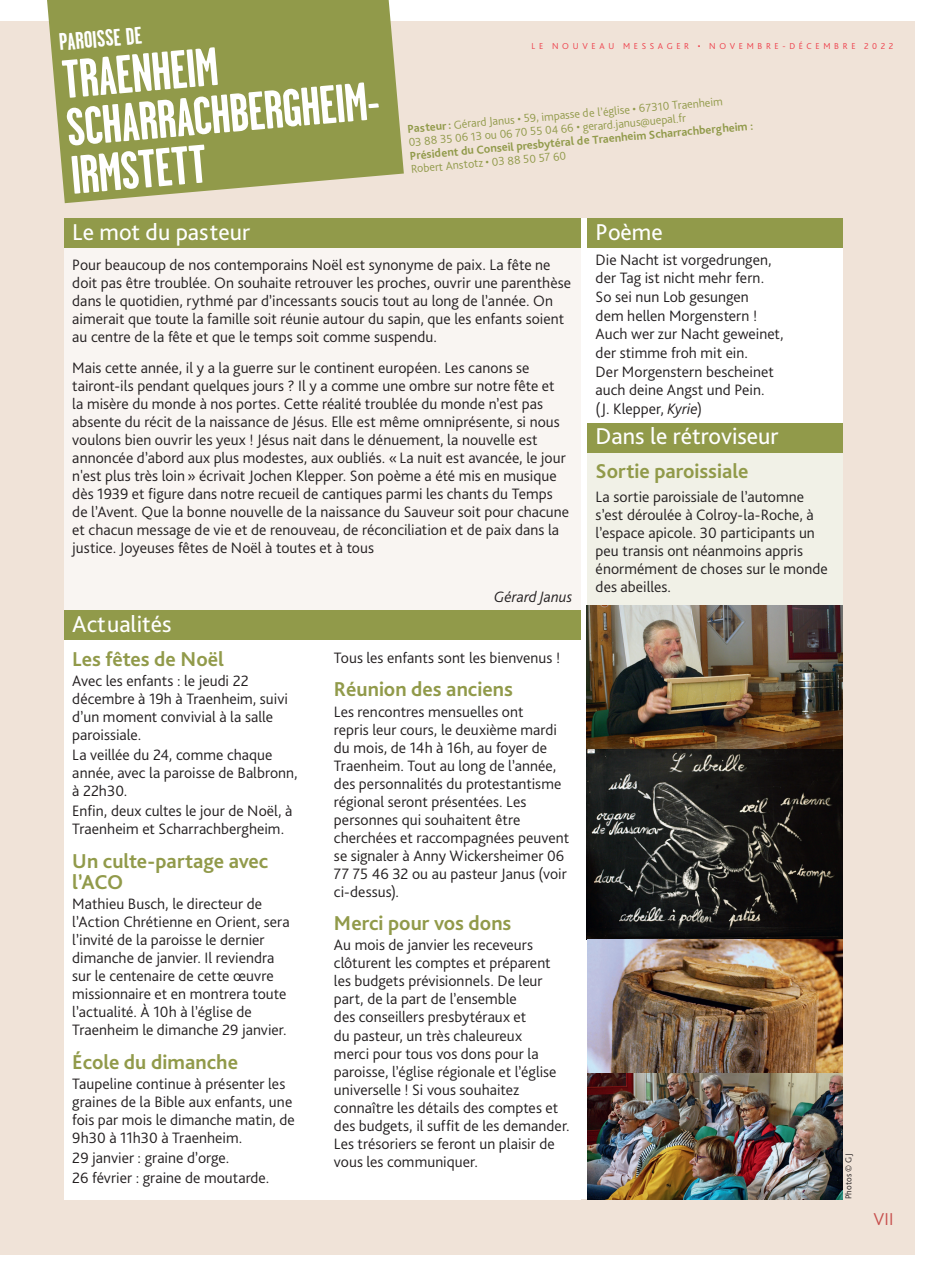
<style>
.page{position:relative;width:936px;height:1276px;background:#fff}
.page>*{position:absolute;margin:0;border:0;box-sizing:border-box;transform-origin:0 0}
.t1{font:700 54px/48px "Garage Gothic";color:#fff}
.t2{font:24px "Bliss Pro";color:#fff}
.t3{font:700 24px "Garage Gothic";color:#fff}
.t4{font:700 21px/21px "Bliss Pro";color:#919a4a}
.t5{font:300 18px "Bliss Pro";color:#c74f4d}
.t6{font:300 15.75px/18px "Bliss Pro";color:#231f20}
.t7{font:italic 300 15.75px "Bliss Pro";letter-spacing:.005em;color:#231f20}
.t8{font:300 12px/13.5px "Bliss Pro";color:#919a4a}
.t9{font:700 12px "Bliss Pro";color:#919a4a}
.t10{font:300 9px "Bliss Pro";letter-spacing:.41em;color:#ee3d49}
.t11{font:300 9px "Bliss Pro";letter-spacing:.01em;color:#231f20}
.s1{font-weight:700}
.s2{font-style:italic}
</style>
<div class="page">
<div style="left:0;top:21px;width:914px;height:1233px;background:#f0e3d8"></div>
<svg style="left:47px;top:0;width:357px;height:203px;background:#9ba25a"></svg>
<div style="left:64px;top:218px;width:516px;height:392px;background:#f9f5f2"></div>
<div style="left:64px;top:218px;width:516px;height:29px;background:#919a4a"></div>
<div style="left:587px;top:423px;width:255px;height:728px;background:#f1f1e7"></div>
<div style="left:587px;top:423px;width:255px;height:29px;background:#919a4a"></div>
<div style="left:587px;top:218px;width:255px;height:204px;background:#fff"></div>
<div style="left:587px;top:218px;width:255px;height:29px;background:#919a4a"></div>
<div style="left:64px;top:610px;width:516px;height:589px;background:#fff"></div>
<div style="left:64px;top:610px;width:516px;height:29px;background:#919a4a"></div>
<img style="left:587px;top:605px;width:255px;height:144px">
<img style="left:587px;top:749px;width:255px;height:324px">
<img style="left:587px;top:1073px;width:255px;height:126px">
<h2 class="t3" style="left:58px;top:30px;width:84px;rotate:-5deg">PAROISSE DE</h2>
<h1 class="t1" style="left:60px;top:56px;width:330px;rotate:-5deg">TRAENHEIM<br>SCHARRACHBERGHEIM-<br>IRMSTETT</h1>
<p class="t10" style="left:531px;top:40px;width:363px">LE NOUVEAU MESSAGER • NOVEMBRE-DÉCEMBRE 2022</p>
<p class="t8" style="left:407px;top:122px;width:318px;rotate:-5deg"><span class="s1">Pasteur:</span> Gérard Janus • 59, impasse de l’église • 67310 Traenheim<br>03 88 35 06 13 ou 06 70 55 04 66 • gerard.janus@uepal.fr</p>
<p class="t9" style="left:409px;top:148px;width:346px;rotate:-5deg">Président du Conseil presbytéral de Traenheim Scharrachbergheim :</p>
<p class="t8" style="left:410px;top:162px;width:157px;rotate:-5deg">Robert Anstotz • 03 88 50 57 60</p>
<h2 class="t2" style="left:72px;top:217px;width:179px">Le mot du pasteur</h2>
<p class="t6" style="left:72px;top:256px;width:500px">Pour beaucoup de nos contemporains Noël est synonyme de paix. La fête ne doit pas être troublée. On souhaite retrouver les proches, ouvrir une parenthèse dans le quotidien, rythmé par d’incessants soucis tout au long de l’année. On aimerait que toute la famille soit réunie autour du sapin, que les enfants soient au centre de la fête et que le temps soit comme suspendu.</p>
<p class="t6" style="left:72px;top:359px;width:498px">Mais cette année, il y a la guerre sur le continent européen. Les canons se tairont-ils pendant quelques jours ? Il y a comme une ombre sur notre fête et la misère du monde à nos portes. Cette réalité troublée du monde n’est pas absente du récit de la naissance de Jésus. Elle est même omniprésente, si nous voulons bien ouvrir les yeux ! Jésus nait dans le dénuement, la nouvelle est annoncée d’abord aux plus modestes, aux oubliés. «La nuit est avancée, le jour n'est plus très loin» écrivait Jochen Klepper. Son poème a été mis en musique dès 1939 et figure dans notre recueil de cantiques parmi les chants du Temps de l’Avent. Que la bonne nouvelle de la naissance du Sauveur soit pour chacune et chacun message de vie et de renouveau, de réconciliation et de paix dans la justice. Joyeuses fêtes de Noël à toutes et à tous</p>
<p class="t7" style="left:494px;top:587px;width:80px">Gérard Janus</p>
<h2 class="t2" style="left:72px;top:609px;width:101px">Actualités</h2>
<h3 class="t4" style="left:72px;top:647px;width:153px">Les fêtes de Noël</h3>
<p class="t6" style="left:72px;top:671px;width:217px">Avec les enfants : le jeudi 22 décembre à 19h à Traenheim, suivi d’un moment convivial à la salle paroissiale.</p>
<p class="t6" style="left:72px;top:745px;width:227px">La veillée du 24, comme chaque année, avec la paroisse de Balbronn, à 22h30.</p>
<p class="t6" style="left:72px;top:801px;width:222px">Enfin, deux cultes le jour de Noël, à<br>Traenheim et Scharrachbergheim.</p>
<h3 class="t4" style="left:72px;top:850px;width:197px">Un culte-partage avec l’ACO</h3>
<p class="t6" style="left:72px;top:894px;width:219px">Mathieu Busch, le directeur de l’Action Chrétienne en Orient, sera l’invité de la paroisse le dernier dimanche de janvier. Il reviendra sur le centenaire de cette œuvre missionnaire et en montrera toute l’actualité. À 10h à l’église de Traenheim le dimanche 29 janvier.</p>
<h3 class="t4" style="left:72px;top:1050px;width:167px">École du dimanche</h3>
<p class="t6" style="left:72px;top:1074px;width:224px">Taupeline continue à présenter les graines de la Bible aux enfants, une fois par mois le dimanche matin, de<br>9h30 à 11h30 à Traenheim.</p>
<p class="t6" style="left:72px;top:1147px;width:198px;line-height:20.1px">29 janvier : graine d’orge.<br>26 février : graine de moutarde.</p>
<p class="t6" style="left:334px;top:648px;width:228px">Tous les enfants sont les bienvenus !</p>
<h3 class="t4" style="left:334px;top:678px;width:180px">Réunion des anciens</h3>
<p class="t6" style="left:334px;top:702px;width:237px">Les rencontres mensuelles ont<br>repris leur cours, le deuxième mardi du mois, de 14h à 16h, au foyer de<br>Traenheim. Tout au long de l’année, des personnalités du protestantisme régional seront présentées. Les personnes qui souhaitent être cherchées et raccompagnées peuvent se signaler à Anny Wickersheimer 06<br>77 75 46 32 ou au pasteur Janus (voir ci-dessus).</p>
<h3 class="t4" style="left:334px;top:912px;width:179px">Merci pour vos dons</h3>
<p class="t6" style="left:334px;top:936px;width:237px">Au mois de janvier les receveurs clôturent les comptes et préparent les budgets prévisionnels. De leur part, de la part de l’ensemble<br>des conseillers presbytéraux et<br>du pasteur, un très chaleureux<br>merci pour tous vos dons pour la paroisse, l’église régionale et l’église universelle ! Si vous souhaitez connaître les détails des comptes et des budgets, il suffit de les demander.<br>Les trésoriers se feront un plaisir de vous les communiquer.</p>
<h2 class="t2" style="left:595px;top:217px;width:69px">Poème</h2>
<p class="t6" style="left:595px;top:250px;width:189px;line-height:18.6px">Die Nacht ist vorgedrungen, der Tag ist nicht mehr fern.<br>So sei nun Lob gesungen<br>dem hellen Morgenstern !<br>Auch wer zur Nacht geweinet, der stimme froh mit ein.<br>Der Morgenstern bescheinet auch deine Angst und Pein.<br>(J. Klepper, <span class="s2">Kyrie</span>)</p>
<h2 class="t2" style="left:595px;top:421px;width:184px">Dans le rétroviseur</h2>
<h3 class="t4" style="left:595px;top:460px;width:154px">Sortie paroissiale</h3>
<p class="t6" style="left:595px;top:488px;width:234px">La sortie paroissiale de l’automne s’est déroulée à Colroy-la-Roche, à l’espace apicole. 30 participants un peu transis ont néanmoins appris énormément de choses sur le monde des abeilles.</p>
<p class="t11" style="left:842px;top:1199px;width:47px;rotate:-90deg">Photos © GJ</p>
<p class="t5" style="left:873px;top:1207px;width:21px">VII</p>
</div>
